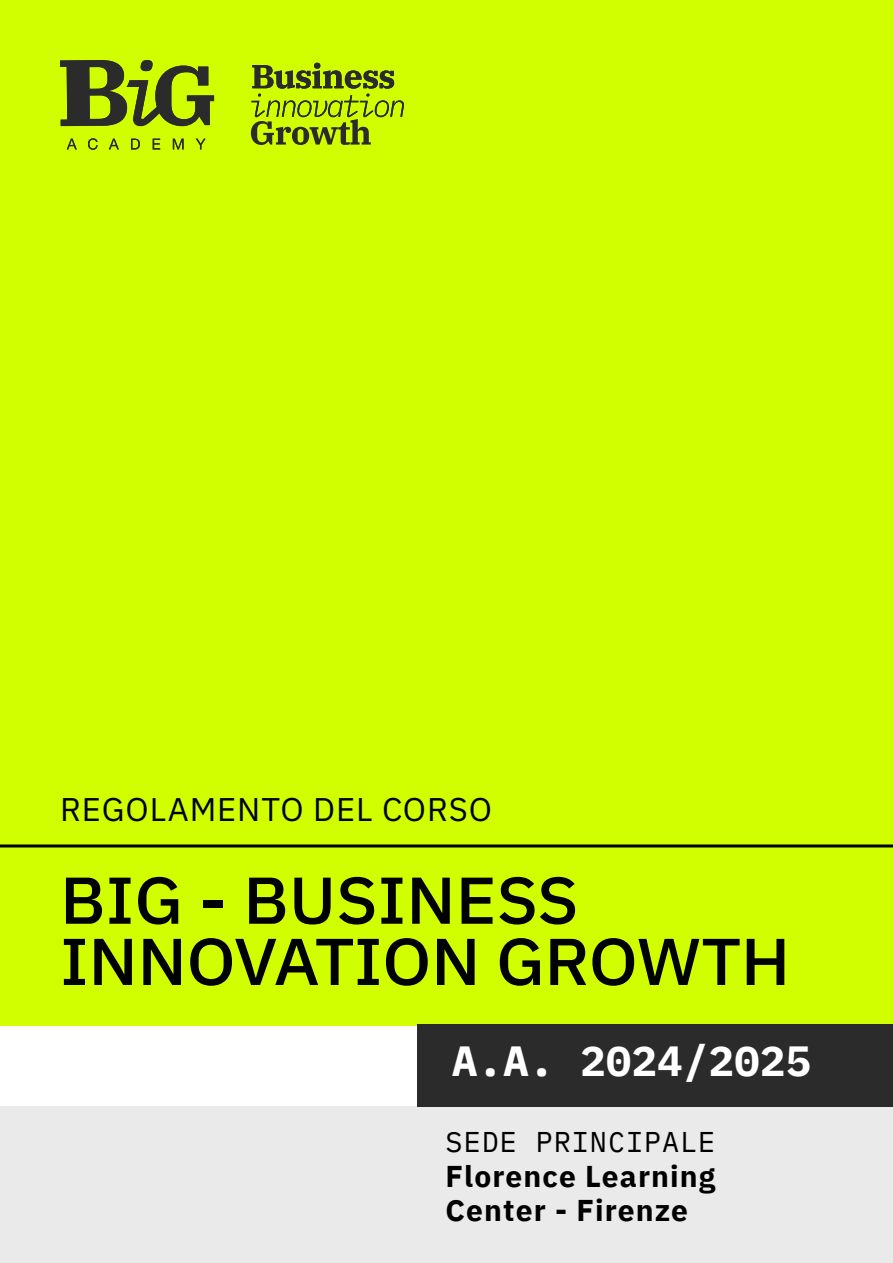
<style>
.page{position:relative;width:893px;height:1263px;background:#fff}
.page>*{position:absolute;margin:0;border:0;box-sizing:border-box;transform-origin:0 0}
.t1{font:500 66px/61.2px "IBM Plex Sans";letter-spacing:-.005em;color:#000;scale:1.05 1}
.t2{font:700 42px "IBM Plex Mono";letter-spacing:.01em;color:#fff}
.t3{font:32.85px "IBM Plex Sans";letter-spacing:.025em;color:#000}
.t4{font:700 30px/34.5px "IBM Plex Sans";letter-spacing:.035em;color:#000}
.t5{font:28.5px "IBM Plex Mono";letter-spacing:.035em;color:#000}
</style>
<div class="page">
<div style="left:0;top:1107px;width:893px;height:156px;background:#eaeaea"></div>
<div style="left:1px;top:0;width:892px;height:1026px;background:#d1ff00"></div>
<div style="left:418px;top:1024px;width:475px;height:83px;background:#2b2b2b"></div>
<svg style="left:251px;top:63px;width:153px;height:82px"></svg>
<svg style="left:67px;top:139px;width:10px;height:11px"></svg>
<svg style="left:88px;top:138px;width:10px;height:12px"></svg>
<svg style="left:109px;top:139px;width:10px;height:11px"></svg>
<svg style="left:131px;top:139px;width:9px;height:11px"></svg>
<svg style="left:153px;top:139px;width:7px;height:11px"></svg>
<svg style="left:173px;top:139px;width:11px;height:11px"></svg>
<svg style="left:196px;top:139px;width:10px;height:11px"></svg>
<svg style="left:60px;top:60px;width:154px;height:66px"></svg>
<hr style="left:0;top:844px;width:893px;height:3px;background:#000">
<p class="t3" style="left:60px;top:784px;width:434px">REGOLAMENTO DEL CORSO</p>
<h1 class="t1" style="left:60px;top:864px;width:697px">BIG - BUSINESS<br>INNOVATION GROWTH</h1>
<h2 class="t2" style="left:452px;top:1028px;width:360px">A.A. 2024/2025</h2>
<p class="t5" style="left:446px;top:1120px;width:271px">SEDE PRINCIPALE</p>
<p class="t4" style="left:446px;top:1156px;width:271px">Florence Learning<br>Center - Firenze</p>
</div>
